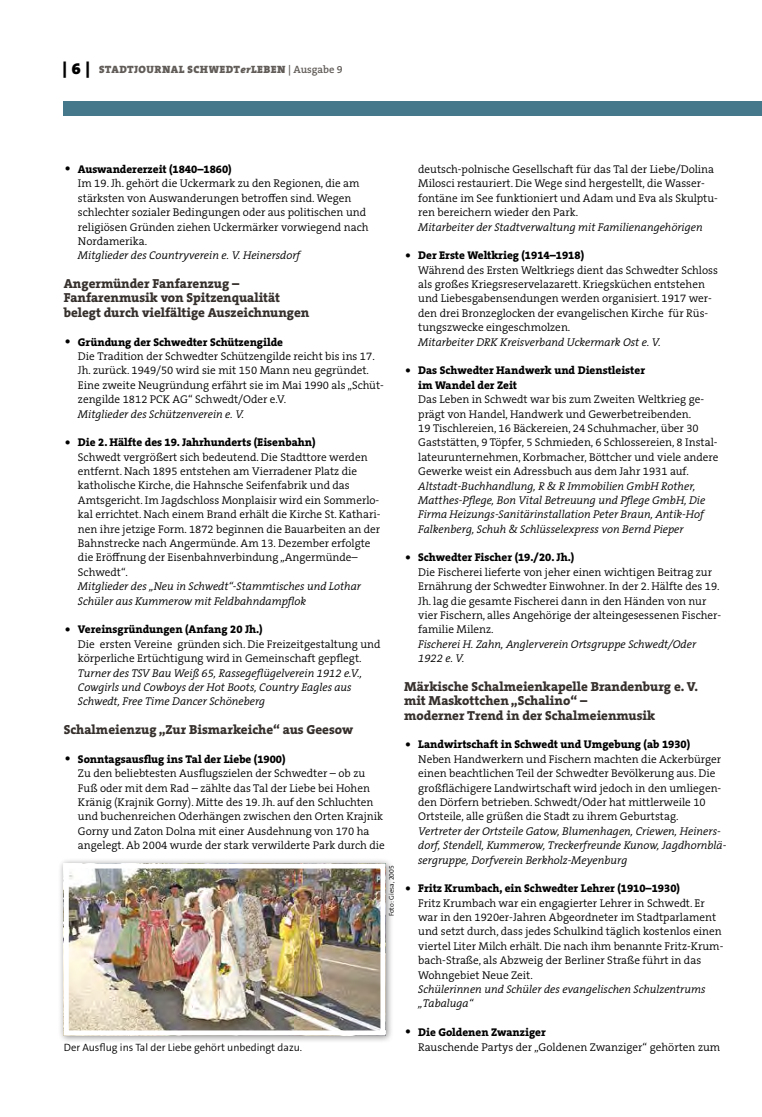
<style>
.page{position:relative;width:762px;height:1117px;background:#fff}
.page>*{position:absolute;margin:0;border:0;box-sizing:border-box;transform-origin:0 0}
.t1{font:800 13.12px/14.4px "The Serif B W8";color:#36302d}
.t2{font:300 11.25px/14.4px "The Serif B W4";color:#000}
.t3{font:italic 300 11.25px/14.4px "The Serif B W4";color:#000}
.t4{font:800 11.25px/14.4px "The Serif B W8";color:#000}
.t5{font:300 10.62px "The Sans B W4";color:#000}
.t6{font:900 10.62px "The Serif B W9";letter-spacing:.045em;color:#615c58}
.t7{font:300 6.88px "The Sans B W4";color:#000}
.s1{font-size:16.25px;color:#000}
.s2{font-style:italic}
.s3{font-family:"The Serif B W6";font-weight:600}
.s4{font-family:"The Serif B W4";font-weight:300;font-size:18.75px}
</style>
<div class="page">
<div style="left:64px;top:101px;width:698px;height:14px;background:#45788a"></div>
<div style="left:58px;top:857px;width:335px;height:185px;background:#000;opacity:.45"></div>
<img style="left:70px;top:869px;width:309px;height:160px">
<div style="left:64px;top:863px;width:321px;height:172px;border:5px solid #fff"></div>
<p class="t6" style="left:63px;top:63px;width:282px"><span class="s1">| 6 |</span> STADTJOURNAL SCHWEDT<span class="s2">er</span>LEBEN <span class="s3">| Ausgabe 9</span></p>
<p class="t4" style="left:64px;top:162px;width:169px"><span class="s4">•</span> Auswandererzeit (1840–1860)</p>
<p class="t2" style="left:78px;top:176px;width:292px">Im 19. Jh. gehört die Uckermark zu den Regionen, die am stärksten von Auswanderungen betroffen sind. Wegen schlechter sozialer Bedingungen oder aus politischen und religiösen Gründen ziehen Uckermärker vorwiegend nach Nordamerika.</p>
<p class="t3" style="left:78px;top:248px;width:224px">Mitglieder des Countryverein e. V. Heinersdorf</p>
<p class="t1" style="left:64px;top:276px;width:247px">Angermünder Fanfarenzug –<br>Fanfarenmusik von Spitzenqualität belegt durch vielfältige Auszeichnungen</p>
<p class="t4" style="left:64px;top:334px;width:221px"><span class="s4">•</span> Gründung der Schwedter Schützengilde</p>
<p class="t2" style="left:78px;top:349px;width:307px">Die Tradition der Schwedter Schützengilde reicht bis ins 17.<br>Jh. zurück. 1949/50 wird sie mit 150 Mann neu gegründet.<br>Eine zweite Neugründung erfährt sie im Mai 1990 als „Schüt&shy;zengilde 1812 PCK AG“ Schwedt/Oder e.V.</p>
<p class="t3" style="left:78px;top:406px;width:168px">Mitglieder des Schützenverein e. V.</p>
<p class="t4" style="left:64px;top:435px;width:253px"><span class="s4">•</span> Die 2. Hälfte des 19. Jahrhunderts (Eisenbahn)</p>
<p class="t2" style="left:78px;top:449px;width:304px">Schwedt vergrößert sich bedeutend. Die Stadttore werden entfernt. Nach 1895 entstehen am Vierradener Platz die katholische Kirche, die Hahnsche Seifenfabrik und das Amtsgericht. Im Jagdschloss Monplaisir wird ein Sommerlo&shy;kal errichtet. Nach einem Brand erhält die Kirche St. Kathari&shy;nen ihre jetzige Form. 1872 beginnen die Bauarbeiten an der Bahnstrecke nach Angermünde. Am 13. Dezember erfolgte die Eröffnung der Eisenbahnverbindung „Angermünde– Schwedt“.</p>
<p class="t3" style="left:78px;top:579px;width:284px">Mitglieder des „Neu in Schwedt“-Stammtisches und Lothar<br>Schüler aus Kummerow mit Feldbahndampflok</p>
<p class="t4" style="left:64px;top:622px;width:200px"><span class="s4">•</span> Vereinsgründungen (Anfang 20 Jh.)</p>
<p class="t2" style="left:78px;top:636px;width:304px">Die ersten Vereine gründen sich. Die Freizeitgestaltung und körperliche Ertüchtigung wird in Gemeinschaft gepflegt.</p>
<p class="t3" style="left:78px;top:665px;width:286px">Turner des TSV Bau Weiß 65, Rassegeflügelverein 1912 e.V.,<br>Cowgirls und Cowboys der Hot Boots, Country Eagles aus<br>Schwedt, Free Time Dancer Schöneberg</p>
<p class="t1" style="left:64px;top:722px;width:291px">Schalmeienzug „Zur Bismarkeiche“ aus Geesow</p>
<p class="t4" style="left:64px;top:751px;width:223px"><span class="s4">•</span> Sonntagsausflug ins Tal der Liebe (1900)</p>
<p class="t2" style="left:78px;top:766px;width:308px">Zu den beliebtesten Ausflugszielen der Schwedter – ob zu Fuß oder mit dem Rad – zählte das Tal der Liebe bei Hohen Kränig (Krajnik Gorny). Mitte des 19. Jh. auf den Schluchten und buchenreichen Oderhängen zwischen den Orten Krajnik Gorny und Zaton Dolna mit einer Ausdehnung von 170 ha angelegt. Ab 2004 wurde der stark verwilderte Park durch die</p>
<p class="t7" style="left:387px;top:916px;width:53px;rotate:-90deg">Foto: Giesa, 2005</p>
<p class="t2" style="left:418px;top:162px;width:301px">deutsch-polnische Gesellschaft für das Tal der Liebe/Dolina Milosci restauriert. Die Wege sind hergestellt, die Wasser&shy;fontäne im See funktioniert und Adam und Eva als Skulptu&shy;ren bereichern wieder den Park.</p>
<p class="t3" style="left:418px;top:219px;width:286px">Mitarbeiter der Stadtverwaltung mit Familienangehörigen</p>
<p class="t4" style="left:404px;top:248px;width:182px"><span class="s4">•</span> Der Erste Weltkrieg (1914–1918)</p>
<p class="t2" style="left:418px;top:263px;width:301px">Während des Ersten Weltkriegs dient das Schwedter Schloss als großes Kriegsreservelazarett. Kriegsküchen entstehen und Liebesgabensendungen werden organisiert. 1917 wer&shy;den drei Bronzeglocken der evangelischen Kirche für Rüs&shy;tungszwecke eingeschmolzen.</p>
<p class="t3" style="left:418px;top:334px;width:244px">Mitarbeiter DRK Kreisverband Uckermark Ost e. V.</p>
<p class="t4" style="left:418px;top:363px;width:228px;text-indent:-14px"><span class="s4">•</span> Das Schwedter Handwerk und Dienstleister im Wandel der Zeit</p>
<p class="t2" style="left:418px;top:392px;width:302px">Das Leben in Schwedt war bis zum Zweiten Weltkrieg ge&shy;prägt von Handel, Handwerk und Gewerbetreibenden.<br>19 Tischlereien, 16 Bäckereien, 24 Schuhmacher, über 30<br>Gaststätten, 9 Töpfer, 5 Schmieden, 6 Schlossereien, 8 Instal&shy;lateurunternehmen, Korbmacher, Böttcher und viele andere Gewerke weist ein Adressbuch aus dem Jahr 1931 auf.</p>
<p class="t3" style="left:418px;top:478px;width:289px">Altstadt-Buchhandlung, R &amp; R Immobilien GmbH Rother, Matthes-Pflege, Bon Vital Betreuung und Pflege GmbH, Die Firma Heizungs-Sanitärinstallation Peter Braun, Antik-Hof Falkenberg, Schuh &amp; Schlüsselexpress von Bernd Pieper</p>
<p class="t4" style="left:404px;top:550px;width:172px"><span class="s4">•</span> Schwedter Fischer (19./20. Jh.)</p>
<p class="t2" style="left:418px;top:564px;width:304px">Die Fischerei lieferte von jeher einen wichtigen Beitrag zur Ernährung der Schwedter Einwohner. In der 2. Hälfte des 19.<br>Jh. lag die gesamte Fischerei dann in den Händen von nur vier Fischern, alles Angehörige der alteingesessenen Fischer&shy;familie Milenz.</p>
<p class="t3" style="left:418px;top:636px;width:279px">Fischerei H. Zahn, Anglerverein Ortsgruppe Schwedt/Oder<br>1922 e. V.</p>
<p class="t1" style="left:404px;top:679px;width:296px">Märkische Schalmeienkapelle Brandenburg e. V. mit Maskottchen „Schalino“ –<br>moderner Trend in der Schalmeienmusik</p>
<p class="t4" style="left:404px;top:737px;width:288px"><span class="s4">•</span> Landwirtschaft in Schwedt und Umgebung (ab 1930)</p>
<p class="t2" style="left:418px;top:751px;width:305px">Neben Handwerkern und Fischern machten die Ackerbürger einen beachtlichen Teil der Schwedter Bevölkerung aus. Die großflächigere Landwirtschaft wird jedoch in den umliegen&shy;den Dörfern betrieben. Schwedt/Oder hat mittlerweile 10<br>Ortsteile, alle grüßen die Stadt zu ihrem Geburtstag.</p>
<p class="t3" style="left:418px;top:823px;width:310px">Vertreter der Ortsteile Gatow, Blumenhagen, Criewen, Heiners&shy;dorf, Stendell, Kummerow, Treckerfreunde Kunow, Jagdhornblä&shy;sergruppe, Dorfverein Berkholz-Meyenburg</p>
<p class="t4" style="left:404px;top:881px;width:277px"><span class="s4">•</span> Fritz Krumbach, ein Schwedter Lehrer (1910–1930)</p>
<p class="t2" style="left:418px;top:895px;width:307px">Fritz Krumbach war ein engagierter Lehrer in Schwedt. Er war in den 1920er-Jahren Abgeordneter im Stadtparlament und setzt durch, dass jedes Schulkind täglich kostenlos einen viertel Liter Milch erhält. Die nach ihm benannte Fritz-Krum&shy;bach-Straße, als Abzweig der Berliner Straße führt in das Wohngebiet Neue Zeit.</p>
<p class="t3" style="left:418px;top:981px;width:289px">Schülerinnen und Schüler des evangelischen Schulzentrums „Tabaluga“</p>
<p class="t4" style="left:404px;top:1024px;width:143px"><span class="s4">•</span> Die Goldenen Zwanziger</p>
<p class="t5" style="left:64px;top:1039px;width:240px">Der Ausflug ins Tal der Liebe gehört unbedingt dazu.</p>
<p class="t2" style="left:418px;top:1039px;width:304px">Rauschende Partys der „Goldenen Zwanziger“ gehörten zum</p>
</div>
